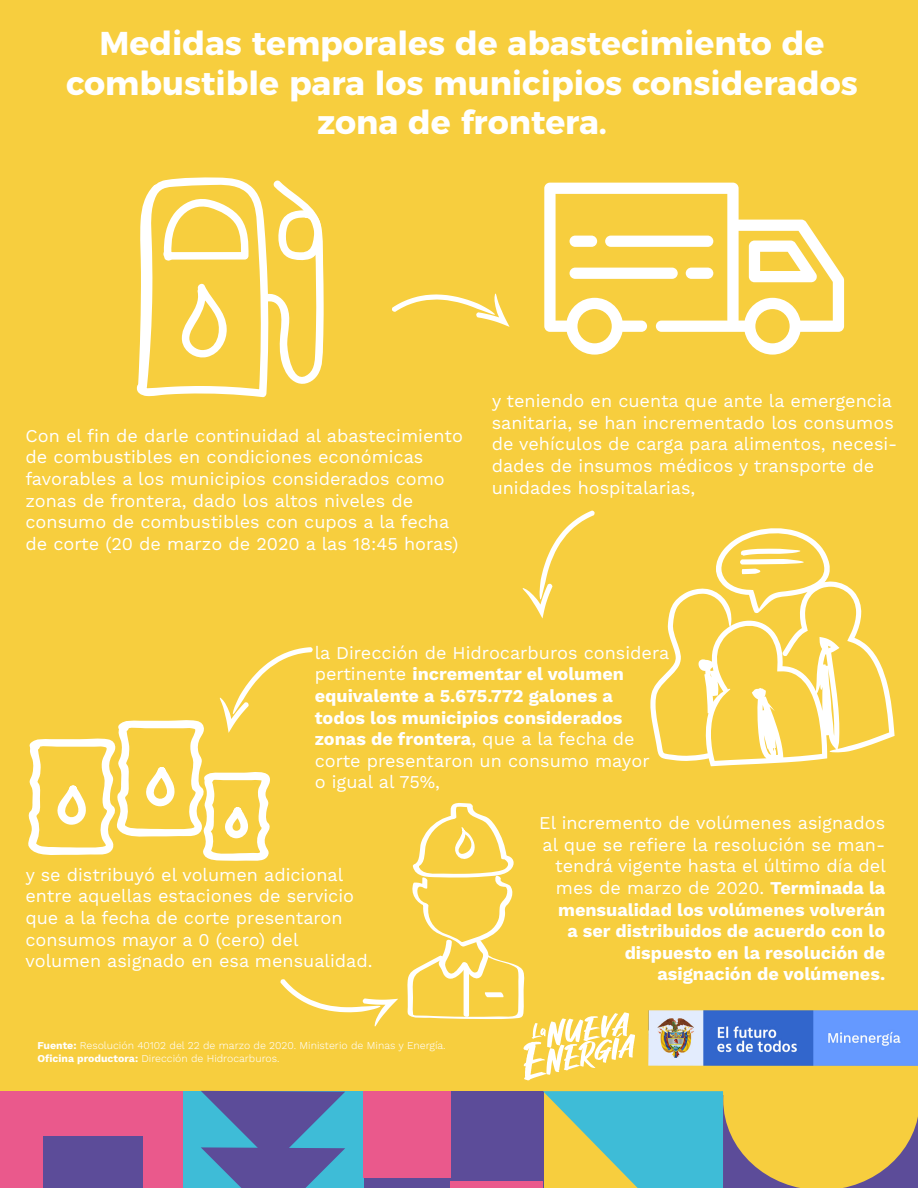
<style>
.page{position:relative;width:918px;height:1188px;background:#f7ce3e}
.page>*{position:absolute;margin:0;border:0;box-sizing:border-box;transform-origin:0 0}
.t1{font:700 33px/39.6px "Montserrat";color:#fff;text-align:center}
.t2{font:18px/21.6px "Work Sans";color:#fff}
.t3{font:700 18px/21.6px "Work Sans";color:#fff;text-align:right}
.t4{font:300 10.5px/12.6px "Work Sans";color:#fff}
.s1{font-weight:700}
.s2{font-weight:400}
</style>
<div class="page">
<div style="left:0;top:1091px;width:183px;height:97px;background:#ea598c"></div>
<div style="left:43px;top:1136px;width:100px;height:52px;background:#5c4c99"></div>
<div style="left:363px;top:1091px;width:180px;height:97px;background:#5c4c99"></div>
<div style="left:183px;top:1091px;width:180px;height:97px;background:#3ebcd7"></div>
<svg style="left:201px;top:1091px;width:144px;height:97px"></svg>
<svg style="left:543px;top:1091px;width:375px;height:97px"></svg>
<div style="left:451px;top:1181px;width:92px;height:7px;background:#ea598c"></div>
<div style="left:363px;top:1091px;width:88px;height:87px;background:#ea598c"></div>
<svg style="left:523px;top:511px;width:72px;height:108px"></svg>
<svg style="left:392px;top:293px;width:118px;height:34px"></svg>
<svg style="left:544px;top:183px;width:300px;height:172px"></svg>
<div style="left:570px;top:236px;width:27px;height:11px;background:#fff;border-radius:6px"></div>
<div style="left:605px;top:236px;width:108px;height:11px;background:#fff;border-radius:6px"></div>
<div style="left:686px;top:268px;width:27px;height:11px;background:#fff;border-radius:6px"></div>
<div style="left:570px;top:268px;width:108px;height:11px;background:#fff;border-radius:6px"></div>
<svg style="left:749px;top:241px;width:68px;height:41px"></svg>
<svg style="left:650px;top:581px;width:245px;height:185px"></svg>
<svg style="left:716px;top:528px;width:114px;height:85px"></svg>
<svg style="left:28px;top:647px;width:285px;height:214px"></svg>
<img style="left:648px;top:1010px;width:270px;height:56px">
<svg style="left:407px;top:802px;width:228px;height:278px"></svg>
<svg style="left:136px;top:177px;width:188px;height:220px"></svg>
<svg style="left:280px;top:979px;width:118px;height:48px"></svg>
<h1 class="t1" style="left:66px;top:21px;width:793px">Medidas temporales de abastecimiento de combustible para los municipios considerados zona de frontera.</h1>
<p class="t2" style="left:25px;top:426px;width:439px">Con el fin de darle continuidad al abastecimiento de combustibles en condiciones económicas favorables a los municipios considerados como zonas de frontera, dado los altos niveles de consumo de combustibles con cupos a la fecha de corte (20 de marzo de 2020 a las 18:45 horas)</p>
<p class="t2" style="left:492px;top:391px;width:407px">y teniendo en cuenta que ante la emergencia sanitaria, se han incrementado los consumos de vehículos de carga para alimentos, necesi&shy;dades de insumos médicos y transporte de unidades hospitalarias,</p>
<p class="t2" style="left:315px;top:643px;width:356px">la Dirección de Hidrocarburos considera pertinente <span class="s1">incrementar el volumen equivalente a 5.675.772 galones a<br>todos los municipios considerados zonas de frontera</span>, que a la fecha de corte presentaron un consumo mayor<br>o igual al 75%,</p>
<p class="t2" style="left:25px;top:865px;width:349px">y se distribuyó el volumen adicional entre aquellas estaciones de servicio que a la fecha de corte presentaron consumos mayor a 0 (cero) del volumen asignado en esa mensualidad.</p>
<p class="t4" style="left:37px;top:1040px;width:410px"><span class="s1">Fuente:</span> Resolución 40102 del 22 de marzo de 2020. Ministerio de Minas y Energía.<br><span class="s1">Oficina productora:</span> Dirección de Hidrocarburos.</p>
<p class="t3" style="left:539px;top:813px;width:348px"><span class="s2">El incremento de volúmenes asignados al que se refiere la resolución se man&shy;tendrá vigente hasta el último día del mes de marzo de 2020.</span> Terminada la mensualidad los volúmenes volverán<br>a ser distribuidos de acuerdo con lo dispuesto en la resolución de asignación de volúmenes.</p>
</div>
